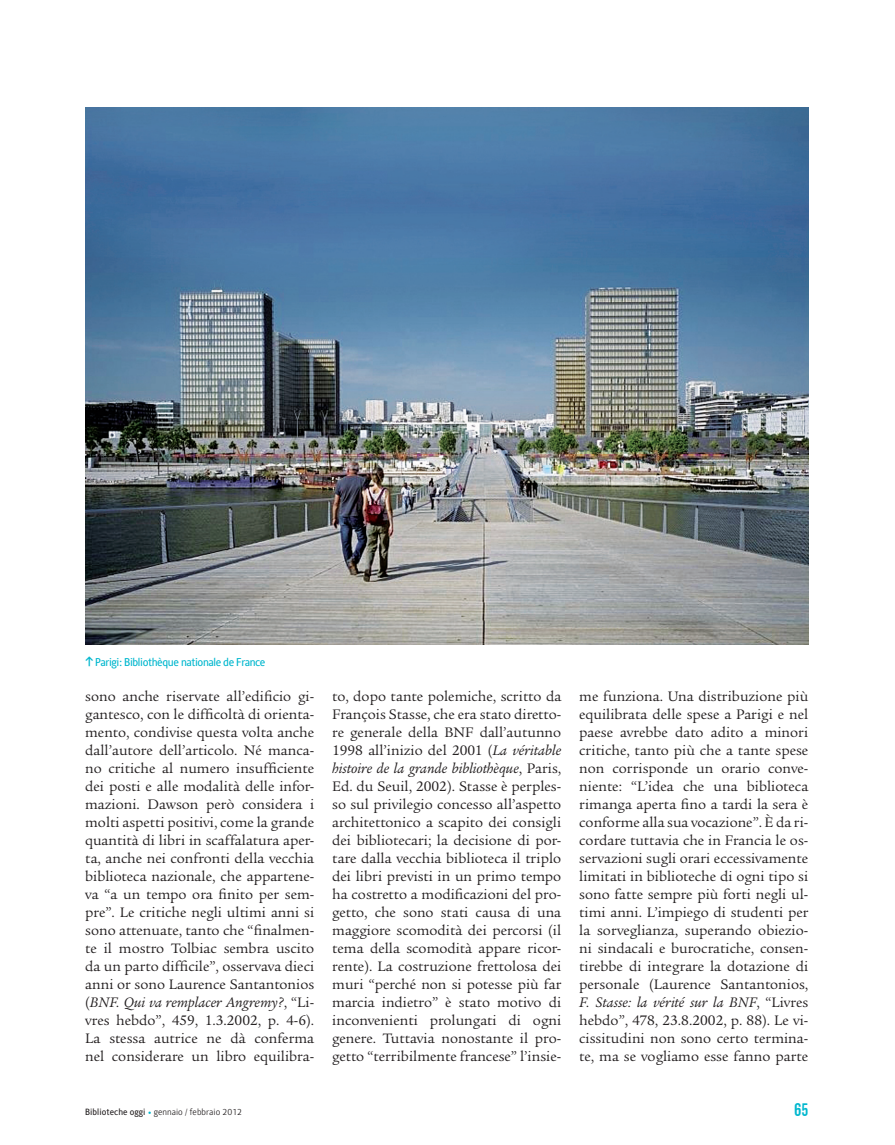
<style>
.page{position:relative;width:895px;height:1145px;background:#fff}
.page>*{position:absolute;margin:0;border:0;box-sizing:border-box;transform-origin:0 0}
.t1{font:18px "Alternate Gothic No 2 BT";color:#00b7ce}
.t2{font:15px/18px "Legacy Ser ITC";color:#231f20;text-align:justify}
.t3{font:11.25px "Alber";letter-spacing:-.04em;color:#00b7ce}
.t4{font:300 9px "Alber";color:#231f20}
.s1{font-family:"Klavika";font-weight:700}
.s2{font-style:italic}
.s3{font-weight:400}
.s4{font-weight:700;font-style:italic;color:#00b7ce}
</style>
<div class="page">
<img style="left:85px;top:107px;width:723px;height:537px">
<p class="t3" style="left:85px;top:654px;width:182px"><span class="s1">•</span> Parigi: Bibliothèque nationale de France</p>
<p class="t2" style="left:85px;top:687px;width:230px">sono anche riservate all’edificio gi&shy;gantesco, con le difficoltà di orienta&shy;mento, condivise questa volta anche dall’autore dell’articolo. Né manca&shy;no critiche al numero insufficiente dei posti e alle modalità delle infor&shy;mazioni. Dawson però considera i molti aspetti positivi, come la grande quantità di libri in scaffalatura aper&shy;ta, anche nei confronti della vecchia biblioteca nazionale, che appartene&shy;va “a un tempo ora finito per sem&shy;pre”. Le critiche negli ultimi anni si sono attenuate, tanto che “finalmen&shy;te il mostro Tolbiac sembra uscito da un parto difficile”, osservava dieci anni or sono Laurence Santantonios (<span class="s2">BNF. Qui va remplacer Angremy?</span>, “Li&shy;vres hebdo”, 459, 1.3.2002, p. 4-6).<br>La stessa autrice ne dà conferma nel considerare un libro equilibra-</p>
<p class="t2" style="left:332px;top:687px;width:230px">to, dopo tante polemiche, scritto da François Stasse, che era stato diretto&shy;re generale della BNF dall’autunno 1998 all’inizio del 2001 (<span class="s2">La véritable histoire de la grande bibliothèque</span>, Paris, Ed. du Seuil, 2002). Stasse è perples&shy;so sul privilegio concesso all’aspetto architettonico a scapito dei consigli dei bibliotecari; la decisione di por&shy;tare dalla vecchia biblioteca il triplo dei libri previsti in un primo tempo ha costretto a modificazioni del pro&shy;getto, che sono stati causa di una maggiore scomodità dei percorsi (il tema della scomodità appare ricor&shy;rente). La costruzione frettolosa dei muri “perché non si potesse più far marcia indietro” è stato motivo di inconvenienti prolungati di ogni genere. Tuttavia nonostante il pro&shy;getto “terribilmente francese” l’insie-</p>
<p class="t2" style="left:579px;top:687px;width:230px">me funziona. Una distribuzione più equilibrata delle spese a Parigi e nel paese avrebbe dato adito a minori critiche, tanto più che a tante spese non corrisponde un orario conve&shy;niente: “L’idea che una biblioteca rimanga aperta fino a tardi la sera è conforme alla sua vocazione”. È da ri&shy;cordare tuttavia che in Francia le os&shy;servazioni sugli orari eccessivamente limitati in biblioteche di ogni tipo si sono fatte sempre più forti negli ul&shy;timi anni. L’impiego di studenti per la sorveglianza, superando obiezio&shy;ni sindacali e burocratiche, consen&shy;tirebbe di integrare la dotazione di personale (Laurence Santantonios, <span class="s2">F. Stasse: la vérité sur la BNF</span>, “Livres hebdo”, 478, 23.8.2002, p. 88). Le vi&shy;cissitudini non sono certo termina&shy;te, ma se vogliamo esse fanno parte</p>
<p class="t4" style="left:85px;top:1106px;width:158px"><span class="s3">Biblioteche oggi</span> <span class="s4">•</span> gennaio / febbraio 2012</p>
<p class="t1" style="left:794px;top:1099px;width:16px">65</p>
</div>
